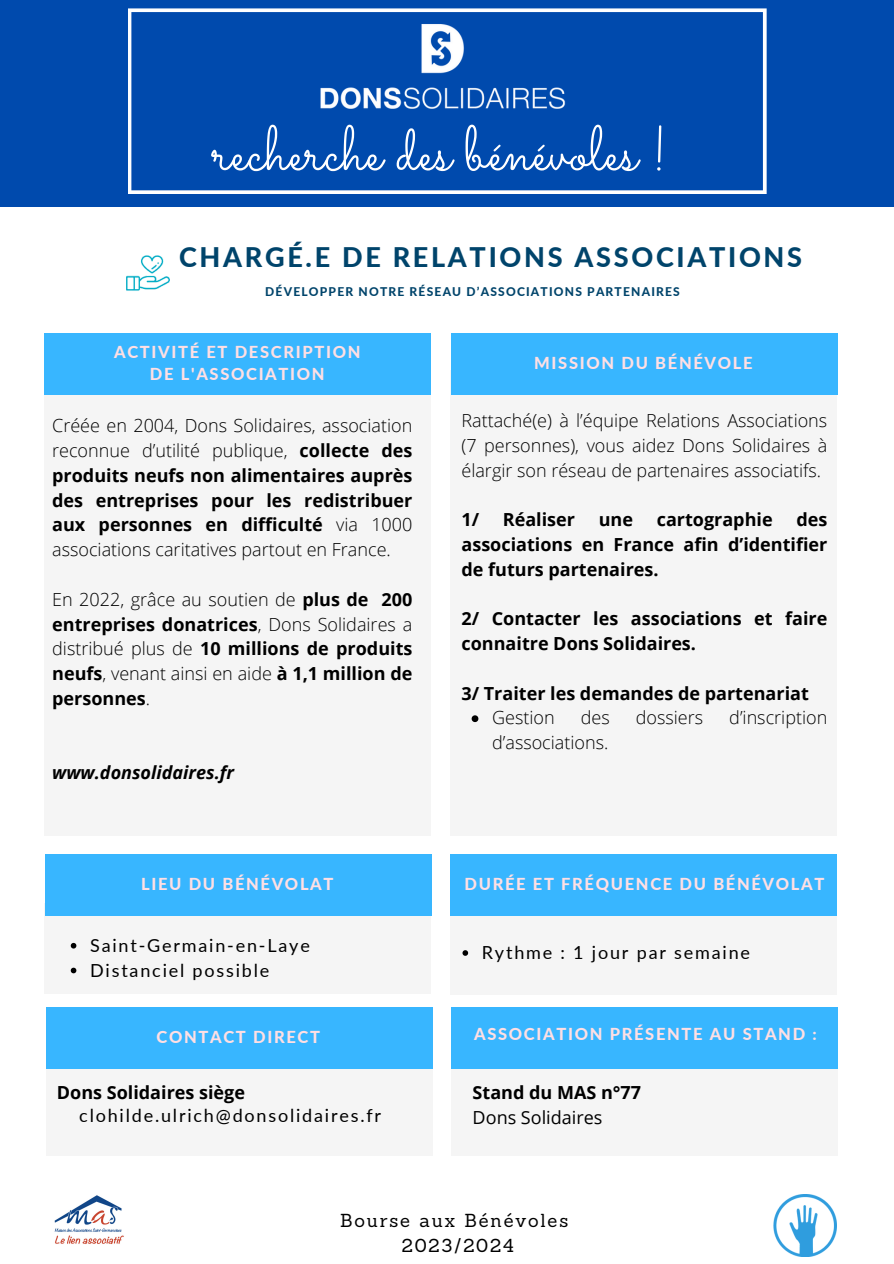
<style>
.page{position:relative;width:894px;height:1264px;background:#fff}
.page>*{position:absolute;margin:0;border:0;box-sizing:border-box;transform-origin:0 0}
.t1{font:63px "Sacramento";color:#fff}
.t2{font:800 27px "Lato";letter-spacing:.1em;color:#00446b}
.t3{font:18.3px "Sanchez";letter-spacing:.1em;color:#000}
.t4{font:300 18px/24.8px "Open Sans";color:#000;text-align:justify}
.t5{font:700 18px/24.8px "Open Sans";color:#000;text-align:justify}
.t6{font:18px "Lato";letter-spacing:.1em;color:#000}
.t7{font:italic 700 18px "Open Sans";color:#000}
.t8{font:18px "Open Sans";color:#000}
.t9{font:800 16.5px/22.5px "Lato";letter-spacing:.1em;color:#ffdfe4;text-align:center}
.t10{font:800 12px "Lato";letter-spacing:.1em;color:#00446b}
.s1{font-weight:700}
.s2{font-weight:300}
</style>
<div class="page">
<div style="left:0;top:0;width:893px;height:207px;background:#004aad"></div>
<svg style="left:128px;top:8px;width:638px;height:186px"></svg>
<div style="left:44px;top:370px;width:386px;height:465px;background:#f5f5f5"></div>
<div style="left:450px;top:370px;width:386px;height:465px;background:#f5f5f5"></div>
<div style="left:44px;top:333px;width:386px;height:62px;background:#38b6ff"></div>
<div style="left:451px;top:333px;width:386px;height:62px;background:#38b6ff"></div>
<div style="left:44px;top:903px;width:386px;height:90px;background:#f5f5f5"></div>
<div style="left:450px;top:913px;width:386px;height:81px;background:#f5f5f5"></div>
<div style="left:45px;top:854px;width:386px;height:62px;background:#38b6ff"></div>
<div style="left:450px;top:854px;width:386px;height:62px;background:#38b6ff"></div>
<div style="left:46px;top:1069px;width:386px;height:87px;background:#f5f5f5"></div>
<div style="left:451px;top:1066px;width:386px;height:89px;background:#f5f5f5"></div>
<div style="left:46px;top:1007px;width:386px;height:61px;background:#38b6ff"></div>
<div style="left:451px;top:1007px;width:386px;height:61px;background:#38b6ff"></div>
<img style="left:311px;top:16px;width:260px;height:102px">
<img style="left:126px;top:255px;width:43px;height:36px">
<svg style="left:471px;top:715px;width:7px;height:7px"></svg>
<svg style="left:71px;top:942px;width:5px;height:6px"></svg>
<svg style="left:71px;top:967px;width:5px;height:6px"></svg>
<svg style="left:462px;top:950px;width:6px;height:5px"></svg>
<img style="left:773px;top:1194px;width:63px;height:62px">
<img style="left:54px;top:1195px;width:70px;height:49px">
<p class="t1" style="left:212px;top:111px;width:456px">recherche des bénévoles !</p>
<p class="t2" style="left:179px;top:240px;width:624px">CHARGÉ.E DE RELATIONS ASSOCIATIONS</p>
<p class="t10" style="left:265px;top:284px;width:416px">DÉVELOPPER NOTRE RÉSEAU D’ASSOCIATIONS PARTENAIRES</p>
<p class="t9" style="left:114px;top:340px;width:248px">ACTIVITÉ ET DESCRIPTION<br>DE L'ASSOCIATION</p>
<p class="t9" style="left:534px;top:351px;width:220px">MISSION DU BÉNÉVOLE</p>
<p class="t4" style="left:52px;top:413px;width:361px">Créée en 2004, Dons Solidaires, association reconnue d’utilité publique, <span class="s1">collecte des produits neufs non alimentaires auprès des entreprises pour les redistribuer aux personnes en difficulté</span> via 1000 associations caritatives partout en France.</p>
<p class="t5" style="left:52px;top:586px;width:362px"><span class="s2">En 2022, grâce au soutien de</span> plus de 200 entreprises donatrices<span class="s2">, Dons Solidaires a distribué plus de</span> 10 millions de produits neufs<span class="s2">, venant ainsi en aide</span> à 1,1 million de personnes<span class="s2">.</span></p>
<p class="t7" style="left:52px;top:760px;width:183px">www.donsolidaires.fr</p>
<p class="t4" style="left:461px;top:407px;width:367px">Rattaché(e) à l’équipe Relations Associations (7 personnes), vous aidez Dons Solidaires à élargir son réseau de partenaires associatifs.</p>
<p class="t5" style="left:461px;top:506px;width:19px">1/</p>
<p class="t5" style="left:502px;top:506px;width:74px">Réaliser</p>
<p class="t5" style="left:598px;top:506px;width:36px">une</p>
<p class="t5" style="left:656px;top:506px;width:117px">cartographie</p>
<p class="t5" style="left:461px;top:506px;width:367px;text-indent:335px">des associations en France afin d’identifier de futurs partenaires.</p>
<p class="t5" style="left:461px;top:606px;width:367px">2/ Contacter les associations et faire connaitre Dons Solidaires.</p>
<p class="t5" style="left:461px;top:680px;width:349px">3/ Traiter les demandes de partenariat</p>
<p class="t4" style="left:492px;top:705px;width:64px">Gestion</p>
<p class="t4" style="left:580px;top:705px;width:30px">des</p>
<p class="t4" style="left:635px;top:705px;width:69px">dossiers</p>
<p class="t4" style="left:729px;top:705px;width:99px">d’inscription</p>
<p class="t4" style="left:492px;top:729px;width:118px">d’associations.</p>
<p class="t9" style="left:141px;top:872px;width:194px">LIEU DU BÉNÉVOLAT</p>
<p class="t9" style="left:464px;top:872px;width:361px">DURÉE ET FRÉQUENCE DU BÉNÉVOLAT</p>
<p class="t6" style="left:90px;top:934px;width:221px">Saint-Germain-en-Laye</p>
<p class="t6" style="left:90px;top:958px;width:181px">Distanciel possible</p>
<p class="t6" style="left:481px;top:941px;width:269px">Rythme : 1 jour par semaine</p>
<p class="t9" style="left:156px;top:1025px;width:165px">CONTACT DIRECT</p>
<p class="t9" style="left:474px;top:1022px;width:344px">ASSOCIATION PRÉSENTE AU STAND :</p>
<p class="t5" style="left:57px;top:1079px;width:190px">Dons Solidaires siège</p>
<p class="t6" style="left:79px;top:1104px;width:303px">clohilde.ulrich@donsolidaires.fr</p>
<p class="t5" style="left:472px;top:1079px;width:170px">Stand du MAS n°77</p>
<p class="t8" style="left:472px;top:1104px;width:131px">Dons Solidaires</p>
<p class="t3" style="left:340px;top:1208px;width:229px">Bourse aux Bénévoles</p>
<p class="t3" style="left:402px;top:1233px;width:114px">2023/2024</p>
</div>
